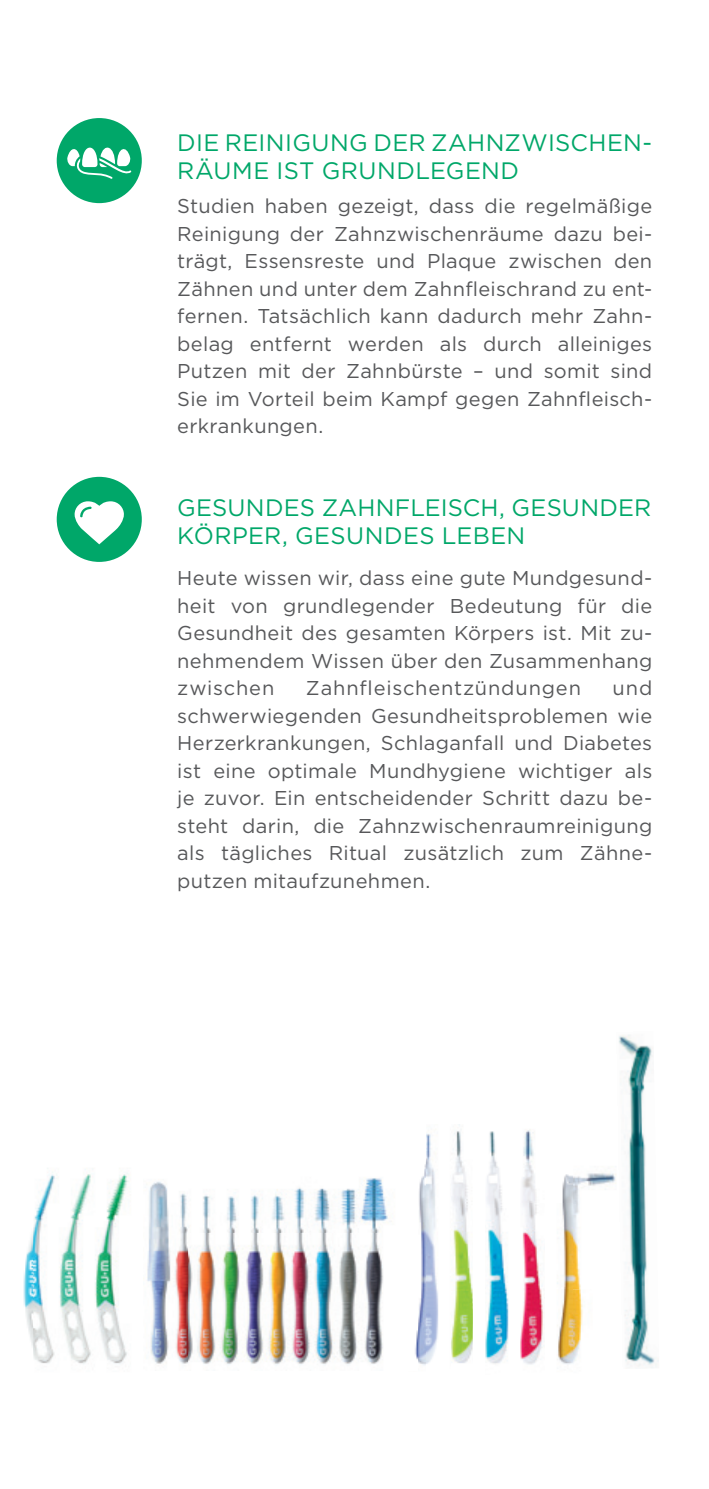
<style>
.page{position:relative;width:709px;height:1489px;background:#fff}
.page>*{position:absolute;margin:0;border:0;box-sizing:border-box;transform-origin:0 0}
.t1{font:23.75px/27.5px "Gotham";letter-spacing:.015em;color:#00a769}
.t2{font:20px/27.5px "Gotham";letter-spacing:.02em;color:#57585a;text-align:justify}
.t3{font:20px "Gotham";letter-spacing:.04em;color:#57585a}
</style>
<div class="page">
<div style="left:57px;top:118px;width:85px;height:85px;background:#00a769;border-radius:50%"></div>
<svg style="left:67px;top:147px;width:64px;height:32px"></svg>
<div style="left:57px;top:477px;width:85px;height:85px;background:#00a769;border-radius:50%"></div>
<svg style="left:75px;top:501px;width:49px;height:43px"></svg>
<img style="left:619px;top:1035px;width:40px;height:333px">
<img style="left:187px;top:1178px;width:201px;height:55px">
<img style="left:187px;top:1233px;width:196px;height:132px">
<img style="left:522px;top:1130px;width:94px;height:73px">
<img style="left:520px;top:1202px;width:25px;height:163px">
<img style="left:451px;top:1124px;width:58px;height:240px">
<img style="left:419px;top:1163px;width:7px;height:35px">
<img style="left:419px;top:1198px;width:7px;height:88px">
<img style="left:417px;top:1286px;width:9px;height:79px">
<img style="left:415px;top:1331px;width:2px;height:28px">
<img style="left:426px;top:1133px;width:13px;height:231px">
<img style="left:572px;top:1203px;width:48px;height:86px">
<img style="left:572px;top:1289px;width:48px;height:79px">
<img style="left:617px;top:1118px;width:3px;height:161px">
<img style="left:545px;top:1130px;width:27px;height:234px">
<img style="left:23px;top:1169px;width:106px;height:195px">
<img style="left:147px;top:1181px;width:40px;height:183px">
<p class="t1" style="left:177px;top:129px;width:476px">DIE REINIGUNG DER ZAHNZWISCHEN-<br>RÄUME IST GRUNDLEGEND</p>
<p class="t2" style="left:177px;top:192px;width:476px">Studien haben gezeigt, dass die regelmäßige Reinigung der Zahnzwischenräume dazu bei&shy;trägt, Essensreste und Plaque zwischen den Zähnen und unter dem Zahnfleischrand zu ent&shy;fernen. Tatsächlich kann dadurch mehr Zahn&shy;belag entfernt werden als durch alleiniges Putzen mit der Zahnbürste – und somit sind Sie im Vorteil beim Kampf gegen Zahnfleisch&shy;erkrankungen.</p>
<p class="t1" style="left:177px;top:493px;width:475px">GESUNDES ZAHNFLEISCH, GESUNDER<br>KÖRPER, GESUNDES LEBEN</p>
<p class="t2" style="left:177px;top:564px;width:476px">Heute wissen wir, dass eine gute Mundgesund&shy;heit von grundlegender Bedeutung für die Gesundheit des gesamten Körpers ist. Mit zu&shy;nehmendem Wissen über den Zusammenhang zwischen</p>
<p class="t3" style="left:306px;top:675px;width:276px">Zahnfleischentzündungen</p>
<p class="t2" style="left:177px;top:674px;width:476px;text-indent:435px">und schwerwiegenden Gesundheitsproblemen wie Herzerkrankungen, Schlaganfall und Diabetes ist eine optimale Mundhygiene wichtiger als je zuvor. Ein entscheidender Schritt dazu be&shy;steht darin, die Zahnzwischenraumreinigung als tägliches Ritual zusätzlich zum Zähne&shy;putzen mitaufzunehmen.</p>
</div>
